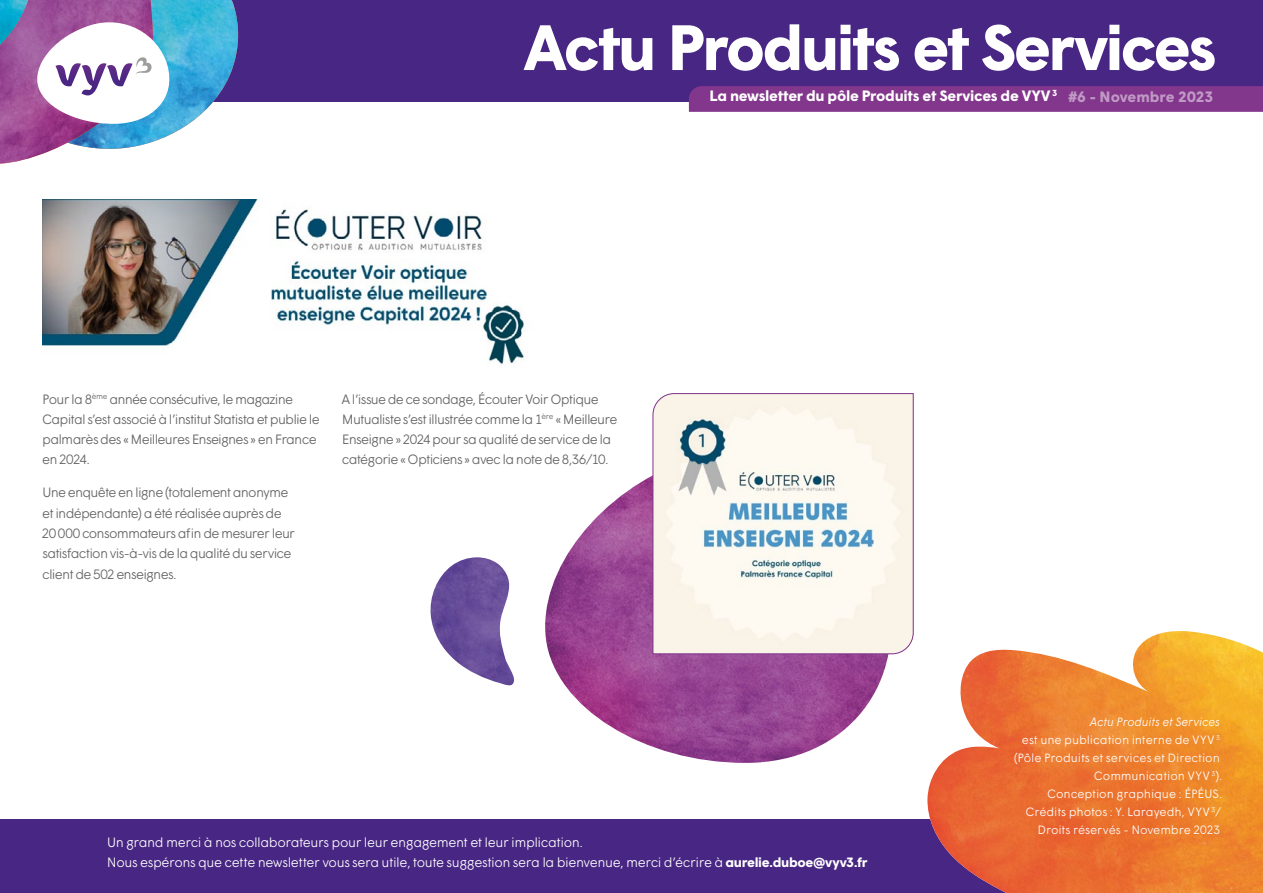
<style>
.page{position:relative;width:1263px;height:893px;background:#fff}
.page>*{position:absolute;margin:0;border:0;box-sizing:border-box;transform-origin:0 0}
.t1{font:700 15px "Wigrum";letter-spacing:-.02em;color:#fff}
.t2{font:300 13.5px/20.2px "Wigrum";letter-spacing:-.055em;color:#646363}
.t3{font:300 13.5px/20.2px "Wigrum";letter-spacing:-.035em;color:#fff}
.t4{font:300 12px/18px "Wigrum";letter-spacing:-.01em;color:#fff;text-align:right}
.s1{font-style:italic}
.s2{font-weight:700}
</style>
<div class="page">
<img style="left:42px;top:200px;width:482px;height:166px">
<div style="left:0;top:819px;width:1263px;height:74px;background:#482683"></div>
<img style="left:545px;top:476px;width:348px;height:287px">
<img style="left:927px;top:631px;width:336px;height:262px">
<div style="left:0;top:0;width:1263px;height:101px;background:#482683"></div>
<svg style="left:0;top:0;width:245px;height:164px"></svg>
<svg style="left:524px;top:24px;width:691px;height:47px"></svg>
<div style="left:689px;top:86px;width:574px;height:26px;background:#82368c"></div>
<img style="left:430px;top:557px;width:85px;height:129px">
<svg style="left:652px;top:393px;width:262px;height:261px"></svg>
<p class="t1" style="left:709px;top:85px;width:505px">La newsletter du pôle Produits et Services de VYV <sup>3</sup> #6 - Novembre 2023</p>
<p class="t2" style="left:42px;top:388px;width:279px">Pour la 8<sup>ème</sup> année consécutive, le magazine Capital s’est associé à l’institut Statista et publie le palmarès des « Meilleures Enseignes » en France en 2024.</p>
<p class="t2" style="left:42px;top:482px;width:255px">Une enquête en ligne (totalement anonyme et indépendante) a été réalisée auprès de 20 000 consommateurs afin de mesurer leur satisfaction vis-à-vis de la qualité du service client de 502 enseignes.</p>
<p class="t2" style="left:341px;top:388px;width:278px">A l’issue de ce sondage, Écouter Voir Optique Mutualiste s’est illustrée comme la 1<sup>ère</sup> « Meilleure Enseigne » 2024 pour sa qualité de service de la catégorie « Opticiens » avec la note de 8,36/10.</p>
<p class="t4" style="left:1014px;top:711px;width:210px"><span class="s1">Actu Produits et Services<br></span>est une publication interne de VYV <sup>3 </sup>(Pôle Produits et services et Direction<br>Communication VYV <sup>3</sup>).<br>Conception graphique : ÉPÉUS.<br>Crédits photos : Y. Larayedh, VYV <sup>3</sup>/<br>Droits réservés - Novembre 2023</p>
<p class="t3" style="left:107px;top:831px;width:762px">Un grand merci à nos collaborateurs pour leur engagement et leur implication.<br>Nous espérons que cette newsletter vous sera utile, toute suggestion sera la bienvenue, merci d’écrire à <span class="s2">aurelie.duboe@vyv3.fr</span></p>
</div>
